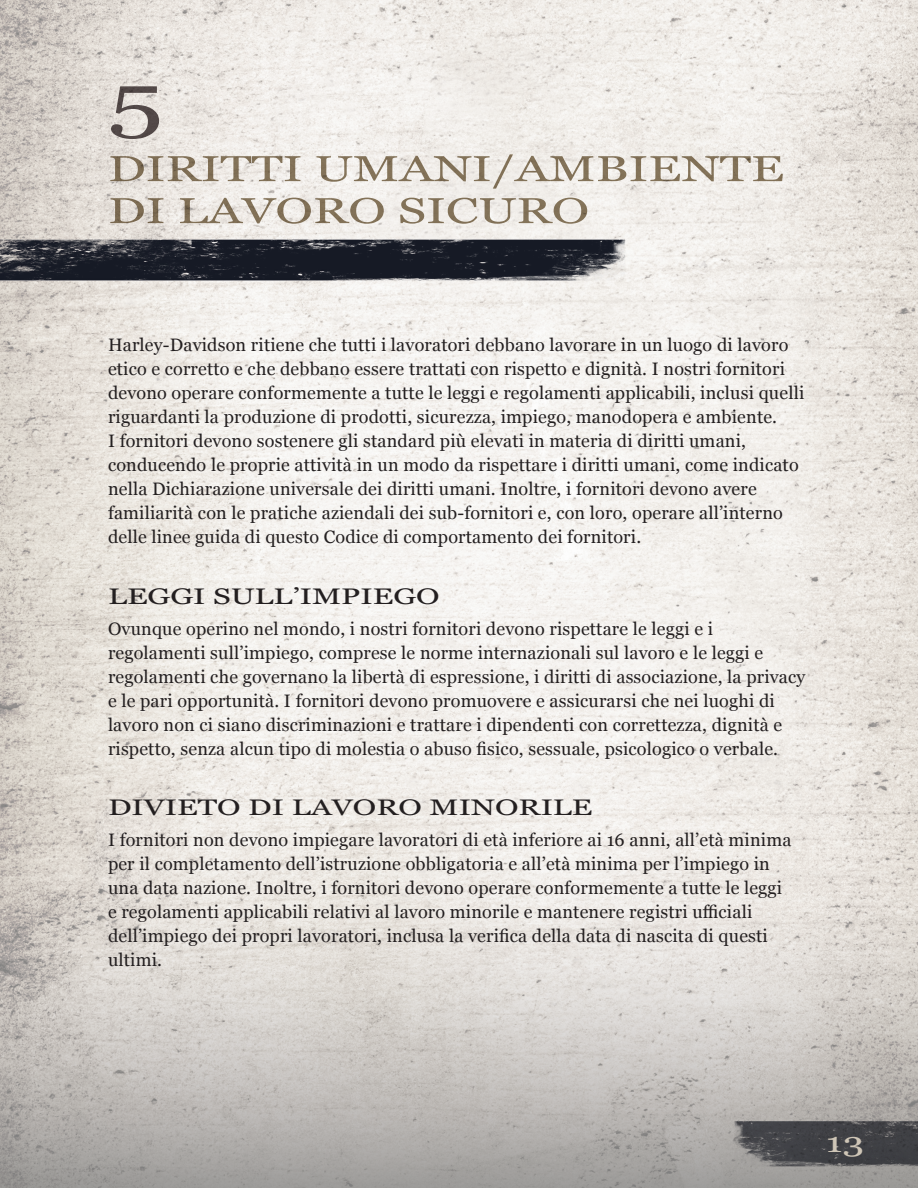
<style>
.page{position:relative;width:918px;height:1188px;background:#fff}
.page>*{position:absolute;margin:0;border:0;box-sizing:border-box;transform-origin:0 0}
.t1{font:75px "Georgia";color:#5b5253;scale:1.4 1}
.t2{font:36px/42px "Georgia";color:#8a7a60;scale:1.4 1}
.t3{font:27.75px "Georgia";color:#cfc6b7;scale:1.4 1}
.t4{font:22.5px "Georgia";color:#231f20;scale:1.4 1}
.t5{font:18px/24px "Georgia";letter-spacing:.01em;color:#231f20}
</style>
<div class="page">
<img style="left:0;top:0;width:918px;height:1188px">
<img style="left:702px;top:1092px;width:216px;height:96px">
<img style="left:0;top:216px;width:671px;height:82px">
<h1 class="t1" style="left:108px;top:45px;width:41px">5</h1>
<h2 class="t2" style="left:108px;top:146px;width:484px">DIRITTI UMANI/AMBIENTE<br>DI LAVORO SICURO</h2>
<p class="t5" style="left:108px;top:332px;width:698px">Harley-Davidson ritiene che tutti i lavoratori debbano lavorare in un luogo di lavoro etico e corretto e che debbano essere trattati con rispetto e dignità. I nostri fornitori devono operare conformemente a tutte le leggi e regolamenti applicabili, inclusi quelli riguardanti la produzione di prodotti, sicurezza, impiego, manodopera e ambiente.<br>I fornitori devono sostenere gli standard più elevati in materia di diritti umani, conducendo le proprie attività in un modo da rispettare i diritti umani, come indicato nella Dichiarazione universale dei diritti umani. Inoltre, i fornitori devono avere familiarità con le pratiche aziendali dei sub-fornitori e, con loro, operare all’interno delle linee guida di questo Codice di comportamento dei fornitori.</p>
<p class="t4" style="left:108px;top:580px;width:238px">LEGGI SULL’IMPIEGO</p>
<p class="t5" style="left:108px;top:616px;width:699px">Ovunque operino nel mondo, i nostri fornitori devono rispettare le leggi e i regolamenti sull’impiego, comprese le norme internazionali sul lavoro e le leggi e regolamenti che governano la libertà di espressione, i diritti di associazione, la privacy e le pari opportunità. I fornitori devono promuovere e assicurarsi che nei luoghi di lavoro non ci siano discriminazioni e trattare i dipendenti con correttezza, dignità e rispetto, senza alcun tipo di molestia o abuso fisico, sessuale, psicologico o verbale.</p>
<p class="t4" style="left:108px;top:791px;width:348px">DIVIETO DI LAVORO MINORILE</p>
<p class="t5" style="left:108px;top:827px;width:685px">I fornitori non devono impiegare lavoratori di età inferiore ai 16 anni, all’età minima per il completamento dell’istruzione obbligatoria e all’età minima per l’impiego in una data nazione. Inoltre, i fornitori devono operare conformemente a tutte le leggi e regolamenti applicabili relativi al lavoro minorile e mantenere registri ufficiali dell’impiego dei propri lavoratori, inclusa la verifica della data di nascita di questi ultimi.</p>
<h3 class="t3" style="left:826px;top:1122px;width:29px">13</h3>
</div>
